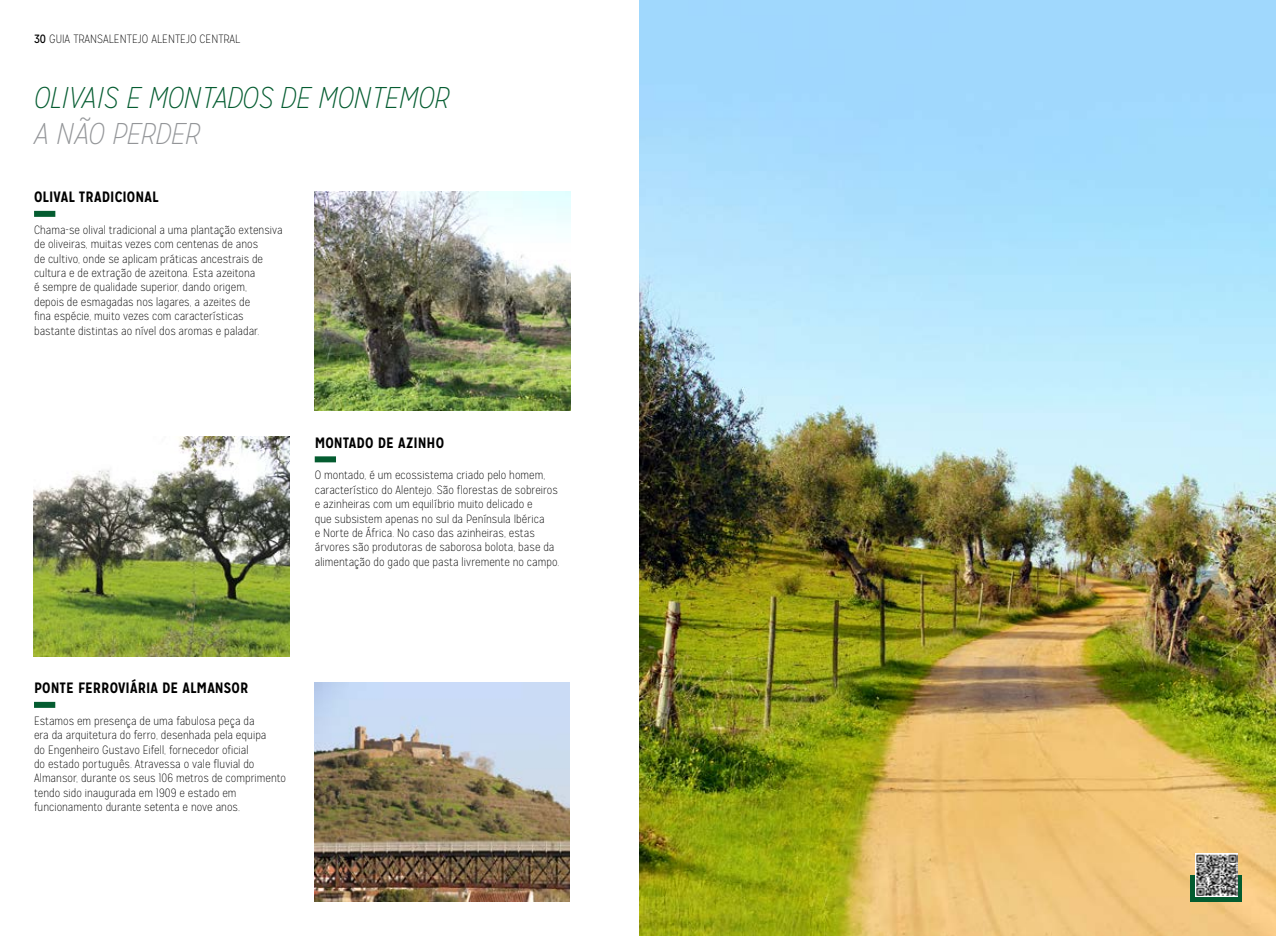
<style>
.page{position:relative;width:1276px;height:936px;background:#fff}
.page>*{position:absolute;margin:0;border:0;box-sizing:border-box;transform-origin:0 0}
.t1{font:italic 100 30px "Mission Gothic";color:#045c30}
.t2{font:italic 100 30px "Mission Gothic";color:#939598}
.t3{font:700 15px "Mission Gothic";letter-spacing:.005em;color:#000}
.t4{font:100 12px/14.4px "Mission Gothic";letter-spacing:.005em;color:#000}
.s1{font-weight:400}
</style>
<div class="page">
<img style="left:315px;top:682px;width:255px;height:219px">
<img style="left:34px;top:436px;width:255px;height:220px">
<img style="left:315px;top:191px;width:255px;height:220px">
<div style="left:34px;top:211px;width:21px;height:6px;background:#045c30"></div>
<div style="left:34px;top:701px;width:21px;height:6px;background:#045c30"></div>
<div style="left:315px;top:456px;width:21px;height:6px;background:#045c30"></div>
<img style="left:639px;top:0;width:637px;height:935px">
<svg style="left:1191px;top:875px;width:51px;height:26px"></svg>
<img style="left:1195px;top:853px;width:42px;height:43px">
<p class="t4" style="left:34px;top:32px;width:208px"><span class="s1">30</span> GUIA TRANSALENTEJO ALENTEJO CENTRAL</p>
<h1 class="t1" style="left:34px;top:80px;width:417px">OLIVAIS E MONTADOS DE MONTEMOR</h1>
<h1 class="t2" style="left:34px;top:116px;width:167px">A NÃO PERDER</h1>
<p class="t3" style="left:34px;top:188px;width:126px">OLIVAL TRADICIONAL</p>
<p class="t4" style="left:34px;top:222px;width:250px">Chama-se olival tradicional a uma plantação extensiva de oliveiras, muitas vezes com centenas de anos<br>de cultivo, onde se aplicam práticas ancestrais de cultura e de extração de azeitona. Esta azeitona<br>é sempre de qualidade superior, dando origem,<br>depois de esmagadas nos lagares, a azeites de<br>fina espécie, muito vezes com características bastante distintas ao nível dos aromas e paladar.</p>
<p class="t3" style="left:315px;top:433px;width:131px">MONTADO DE AZINHO</p>
<p class="t4" style="left:315px;top:468px;width:246px">O montado, é um ecossistema criado pelo homem, característico do Alentejo. São florestas de sobreiros e azinheiras com um equilíbrio muito delicado e<br>que subsistem apenas no sul da Península Ibérica<br>e Norte de África. No caso das azinheiras, estas árvores são produtoras de saborosa bolota, base da alimentação do gado que pasta livremente no campo.</p>
<p class="t3" style="left:34px;top:678px;width:216px">PONTE FERROVIÁRIA DE ALMANSOR</p>
<p class="t4" style="left:34px;top:713px;width:254px">Estamos em presença de uma fabulosa peça da<br>era da arquitetura do ferro, desenhada pela equipa<br>do Engenheiro Gustavo Eifell, fornecedor oficial<br>do estado português. Atravessa o vale fluvial do Almansor, durante os seus 106 metros de comprimento tendo sido inaugurada em 1909 e estado em funcionamento durante setenta e nove anos.</p>
</div>
